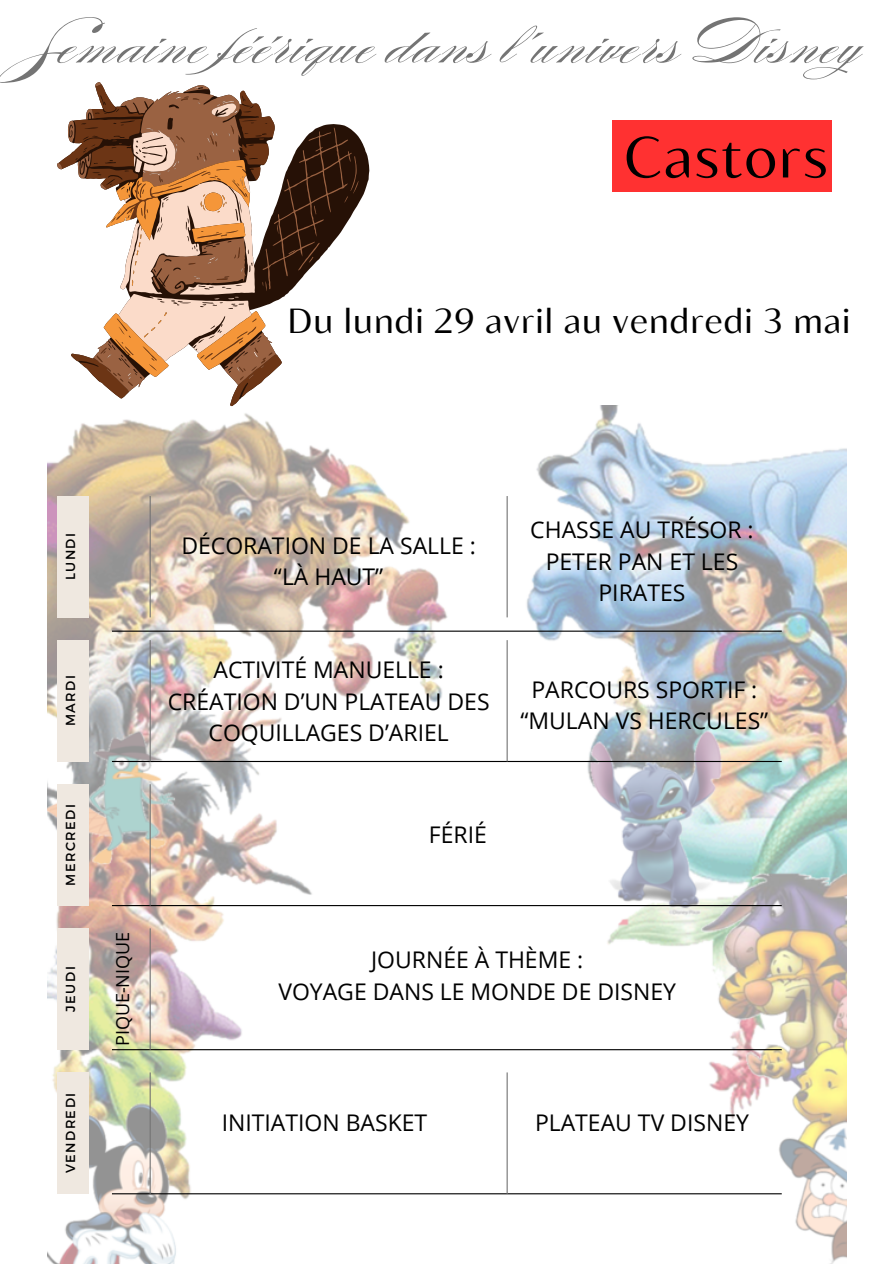
<style>
.page{position:relative;width:894px;height:1264px;background:#fff}
.page>*{position:absolute;margin:0;border:0;box-sizing:border-box;transform-origin:0 0}
.t1{font:57.75px "Blacker Sans Text";letter-spacing:.03em;color:#000}
.t2{font:53.1px "Burgues Script";letter-spacing:.03em;color:#747474}
.t3{font:34.65px "Blacker Sans Text";letter-spacing:.03em;color:#000}
.t4{font:22.95px/31.5px "Open Sans";color:#000;text-align:center}
.t5{font:18px "Open Sans";color:#000}
.t6{font:13.05px "Montserrat";letter-spacing:.11em;color:#000}
</style>
<div class="page">
<img style="left:48px;top:406px;width:797px;height:857px">
<hr style="left:112px;top:630px;width:669px;height:1px;background:#000">
<hr style="left:149px;top:496px;width:2px;height:121px;background:#747474">
<div style="left:57px;top:496px;width:31px;height:121px;background:#efe8e0"></div>
<hr style="left:112px;top:1049px;width:669px;height:1px;background:#000">
<hr style="left:149px;top:928px;width:2px;height:121px;background:#747474">
<div style="left:57px;top:928px;width:31px;height:121px;background:#efe8e0"></div>
<hr style="left:112px;top:761px;width:669px;height:1px;background:#000">
<hr style="left:149px;top:640px;width:2px;height:121px;background:#747474">
<hr style="left:506px;top:640px;width:1px;height:121px;background:#747474">
<div style="left:57px;top:640px;width:31px;height:121px;background:#efe8e0"></div>
<hr style="left:112px;top:1193px;width:669px;height:1px;background:#000">
<hr style="left:149px;top:1072px;width:2px;height:121px;background:#747474">
<hr style="left:506px;top:1072px;width:1px;height:121px;background:#747474">
<div style="left:57px;top:1072px;width:31px;height:121px;background:#efe8e0"></div>
<hr style="left:112px;top:905px;width:669px;height:1px;background:#000">
<hr style="left:149px;top:784px;width:2px;height:121px;background:#747474">
<div style="left:57px;top:784px;width:31px;height:121px;background:#efe8e0"></div>
<div style="left:612px;top:120px;width:219px;height:72px;background:#ff3131"></div>
<svg style="left:359px;top:137px;width:10px;height:66px"></svg>
<svg style="left:57px;top:82px;width:302px;height:309px"></svg>
<svg style="left:103px;top:87px;width:163px;height:292px;background:#be9477"></svg>
<hr style="left:506px;top:496px;width:1px;height:121px;background:#747474">
<h3 class="t2" style="left:29px;top:12px;width:874px">Semaine féérique dans l’univers Disney</h3>
<p class="t1" style="left:624px;top:121px;width:205px">Castors</p>
<h3 class="t3" style="left:287px;top:299px;width:564px">Du lundi 29 avril au vendredi 3 mai</h3>
<h1 class="t6" style="left:62px;top:580px;width:49px;rotate:-90deg">LUNDI</h1>
<h1 class="t6" style="left:62px;top:726px;width:53px;rotate:-90deg">MARDI</h1>
<p class="t6" style="left:62px;top:885px;width:83px;rotate:-90deg">MERCREDI</p>
<p class="t6" style="left:62px;top:1011px;width:46px;rotate:-90deg">JEUDI</p>
<h2 class="t6" style="left:62px;top:1173px;width:82px;rotate:-90deg">VENDREDI</h2>
<h4 class="t5" style="left:110px;top:1046px;width:116px;rotate:-90deg">PIQUE-NIQUE</h4>
<p class="t4" style="left:181px;top:529px;width:296px">DÉCORATION DE LA SALLE : “LÀ HAUT”</p>
<p class="t4" style="left:168px;top:653px;width:323px">ACTIVITÉ MANUELLE :<br>CRÉATION D’UN PLATEAU DES<br>COQUILLAGES D’ARIEL</p>
<h3 class="t4" style="left:429px;top:818px;width:59px">FÉRIÉ</h3>
<h3 class="t4" style="left:530px;top:513px;width:225px">CHASSE AU TRÉSOR :<br>PETER PAN ET LES<br>PIRATES</h3>
<p class="t4" style="left:520px;top:673px;width:249px">PARCOURS SPORTIF : “MULAN VS HERCULES”</p>
<h3 class="t4" style="left:278px;top:943px;width:399px">JOURNÉE À THÈME :<br>VOYAGE DANS LE MONDE DE DISNEY</h3>
<h3 class="t4" style="left:222px;top:1106px;width:207px">INITIATION BASKET</h3>
<p class="t4" style="left:535px;top:1106px;width:215px">PLATEAU TV DISNEY</p>
</div>
